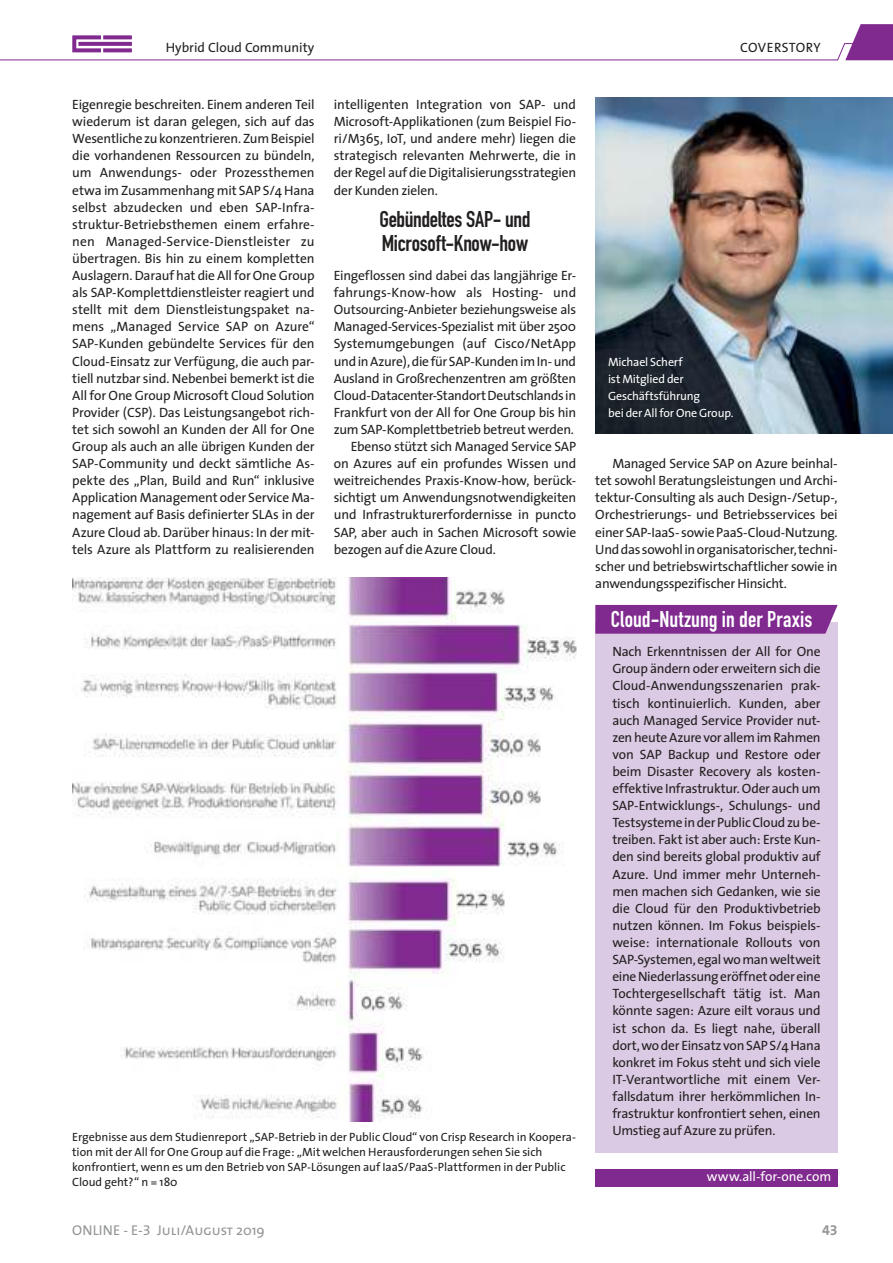
<style>
.page{position:relative;width:893px;height:1263px;background:#fff}
.page>*{position:absolute;margin:0;border:0;box-sizing:border-box;transform-origin:0 0}
.t1{font:700 22.5px/24px "DIN Condensed";letter-spacing:-.015em;color:#221f1f}
.t2{font:700 22.5px "DIN Condensed";letter-spacing:.005em;color:#fff}
.t3{font:14.25px "The Sans";color:#939597}
.t4{font:14.25px "The Sans Bold Expert";color:#939597}
.t5{font:13.5px/17.1px "The Sans";letter-spacing:-.015em;color:#221f1f;text-align:justify}
.t6{font:13.5px "The Sans";color:#fff}
.t7{font:13.5px "The Sans";letter-spacing:.015em;color:#221f1f}
.t8{font:12px/15px "The Sans";letter-spacing:-.005em;color:#221f1f}
.t9{font:12px/17.1px "The Sans";letter-spacing:-.015em;color:#fff}
.s1{font-family:"The Sans Expert"}
.s2{font-family:"The Sans Caps"}
</style>
<div class="page">
<svg style="left:0;top:24px;width:893px;height:37px"></svg>
<img style="left:595px;top:98px;width:298px;height:336px">
<div style="left:595px;top:1169px;width:243px;height:17px;background:#80298f"></div>
<div style="left:595px;top:622px;width:243px;height:530px;background:#dacae3"></div>
<div style="left:595px;top:605px;width:243px;height:29px;background:#80298f"></div>
<img style="left:72px;top:578px;width:504px;height:543px">
<p class="t5" style="left:166px;top:41px;width:150px">Hybrid Cloud Community</p>
<p class="t7" style="left:740px;top:43px;width:82px">COVERSTORY</p>
<p class="t5" style="left:72px;top:96px;width:244px">Eigenregie beschreiten. Einem anderen Teil wiederum ist daran gelegen, sich auf das Wesentliche zu konzentrieren. Zum Beispiel die vorhandenen Ressourcen zu bündeln, um Anwendungs- oder Prozessthemen etwa im Zusammenhang mit SAP S/4 Hana selbst abzudecken und eben SAP-Infra&shy;struktur-Betriebsthemen einem erfahre&shy;nen Managed-Service-Dienstleister zu übertragen. Bis hin zu einem kompletten Auslagern. Darauf hat die All for One Group als SAP-Komplettdienstleister reagiert und stellt mit dem Dienstleistungspaket na&shy;mens „Managed Service SAP on Azure“ SAP-Kunden gebündelte Services für den Cloud-Einsatz zur Verfügung, die auch par&shy;tiell nutzbar sind. Nebenbei bemerkt ist die All for One Group Microsoft Cloud Solution Provider (CSP). Das Leistungsangebot rich&shy;tet sich sowohl an Kunden der All for One Group als auch an alle übrigen Kunden der SAP-Community und deckt sämtliche As&shy;pekte des „Plan, Build and Run“ inklusive Application Management oder Service Ma&shy;nagement auf Basis definierter SLAs in der Azure Cloud ab. Darüber hinaus: In der mit&shy;tels Azure als Plattform zu realisierenden</p>
<p class="t5" style="left:334px;top:96px;width:244px">intelligenten Integration von SAP- und Microsoft-Applikationen (zum Beispiel Fio&shy;ri/M365, IoT, und andere mehr) liegen die strategisch relevanten Mehrwerte, die in der Regel auf die Digitalisierungsstrategien der Kunden zielen.</p>
<h1 class="t1" style="left:379px;top:207px;width:153px">Gebündeltes SAP- und<br>Microsoft-Know-how</h1>
<p class="t5" style="left:334px;top:267px;width:244px">Eingeflossen sind dabei das langjährige Er-</p>
<p class="t5" style="left:334px;top:285px;width:244px">fahrungs-Know-how als Hosting- und</p>
<p class="t5" style="left:334px;top:302px;width:244px">Outsourcing-Anbieter beziehungsweise als</p>
<p class="t5" style="left:334px;top:319px;width:244px">Managed-Services-Spezialist mit über 2500</p>
<p class="t5" style="left:334px;top:336px;width:244px">Systemumgebungen (auf Cisco/NetApp</p>
<p class="t5" style="left:334px;top:353px;width:244px">und in Azure), die für SAP-Kunden im In- und</p>
<p class="t5" style="left:334px;top:370px;width:244px">Ausland in Großrechenzentren am größten</p>
<p class="t5" style="left:334px;top:387px;width:244px">Cloud-Datacenter-Standort Deutschlands in</p>
<p class="t5" style="left:334px;top:404px;width:244px">Frankfurt von der All for One Group bis hin</p>
<p class="t5" style="left:334px;top:421px;width:242px">zum SAP-Komplettbetrieb betreut werden.</p>
<p class="t5" style="left:351px;top:438px;width:227px">Ebenso stützt sich Managed Service SAP</p>
<p class="t5" style="left:334px;top:456px;width:244px">on Azures auf ein profundes Wissen und</p>
<p class="t5" style="left:334px;top:473px;width:244px">weitreichendes Praxis-Know-how, berück-</p>
<p class="t5" style="left:334px;top:490px;width:244px">sichtigt um Anwendungsnotwendigkeiten</p>
<p class="t5" style="left:334px;top:507px;width:244px">und Infrastrukturerfordernisse in puncto</p>
<p class="t5" style="left:334px;top:524px;width:244px">SAP, aber auch in Sachen Microsoft sowie</p>
<p class="t5" style="left:334px;top:541px;width:163px">bezogen auf die Azure Cloud.</p>
<p class="t8" style="left:72px;top:1130px;width:505px">Ergebnisse aus dem Studienreport „SAP-Betrieb in der Public Cloud“ von Crisp Research in Koopera&shy;tion mit der All for One Group auf die Frage: „Mit welchen Herausforderungen sehen Sie sich konfrontiert, wenn es um den Betrieb von SAP-Lösungen auf IaaS/PaaS-Plattformen in der Public Cloud geht?“ n = 180</p>
<p class="t9" style="left:608px;top:353px;width:127px">Michael Scherf<br>ist Mitglied der<br>Geschäftsführung<br>bei der All for One Group.</p>
<p class="t5" style="left:595px;top:456px;width:244px;text-indent:17px">Managed Service SAP on Azure beinhal&shy;tet sowohl Beratungsleistungen und Archi&shy;tektur-Consulting als auch Design-/Setup-, Orchestrierungs- und Betriebsservices bei einer SAP-IaaS- sowie PaaS-Cloud-Nutzung.<br>Und das sowohl in organisatorischer, techni&shy;scher und betriebswirtschaftlicher sowie in anwendungsspezifischer Hinsicht.</p>
<h1 class="t2" style="left:611px;top:608px;width:203px">Cloud-Nutzung in der Praxis</h1>
<p class="t5" style="left:612px;top:644px;width:210px">Nach Erkenntnissen der All for One Group ändern oder erweitern sich die Cloud-Anwendungsszenarien prak&shy;tisch kontinuierlich. Kunden, aber auch Managed Service Provider nut&shy;zen heute Azure vor allem im Rahmen von SAP Backup und Restore oder beim Disaster Recovery als kosten&shy;effektive Infrastruktur. Oder auch um SAP-Entwicklungs-, Schulungs- und Testsysteme in der Public Cloud zu be&shy;treiben. Fakt ist aber auch: Erste Kun&shy;den sind bereits global produktiv auf Azure. Und immer mehr Unterneh&shy;men machen sich Gedanken, wie sie die Cloud für den Produktivbetrieb nutzen können. Im Fokus beispiels&shy;weise: internationale Rollouts von SAP-Systemen, egal wo man weltweit eine Niederlassung eröffnet oder eine Tochtergesellschaft tätig ist. Man könnte sagen: Azure eilt voraus und ist schon da. Es liegt nahe, überall dort, wo der Einsatz von SAP S/4 Hana konkret im Fokus steht und sich viele IT-Verantwortliche mit einem Ver&shy;fallsdatum ihrer herkömmlichen In&shy;frastruktur konfrontiert sehen, einen Umstieg auf Azure zu prüfen.</p>
<p class="t6" style="left:707px;top:1169px;width:126px">www.all-for-one.com</p>
<p class="t3" style="left:72px;top:1223px;width:194px">ONLINE - E-<span class="s1">3</span> <span class="s2">Juli/August</span> 2019</p>
<p class="t4" style="left:822px;top:1222px;width:17px">43</p>
</div>
